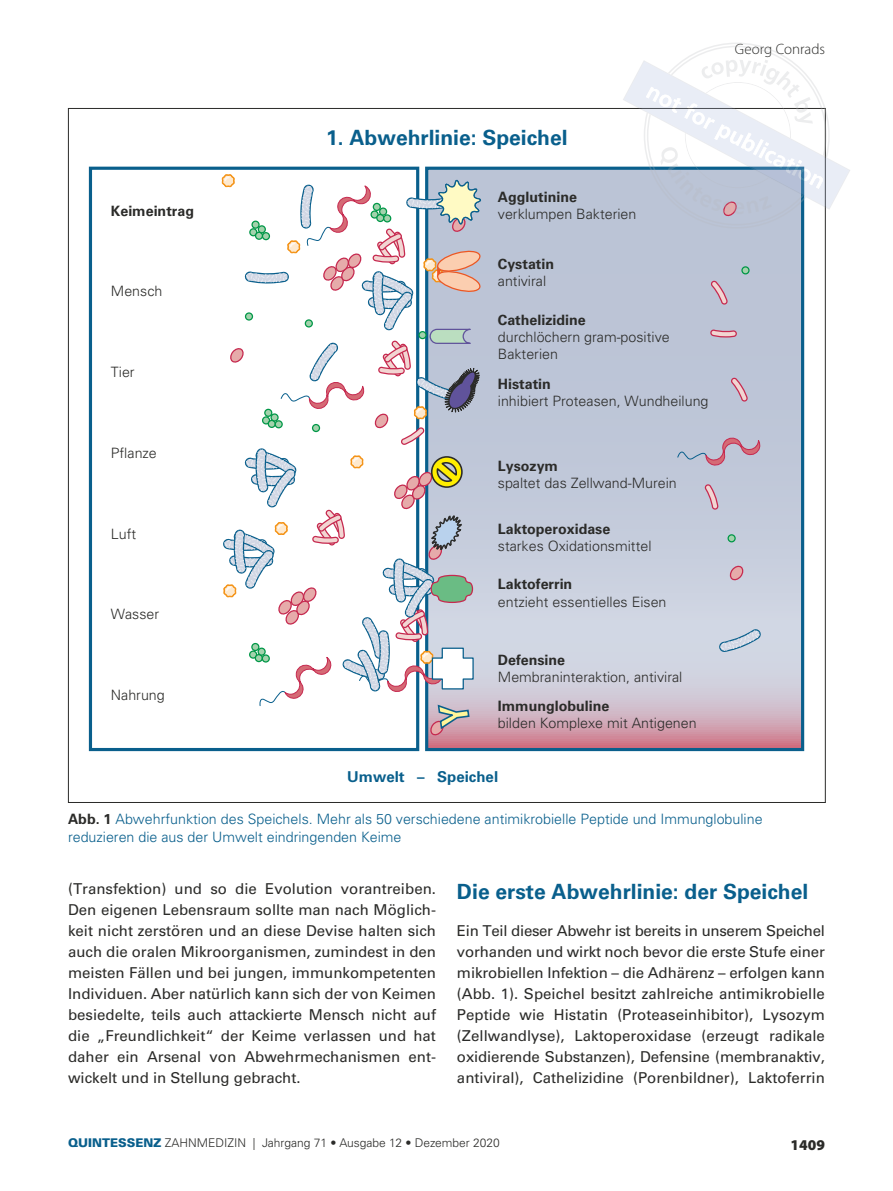
<style>
.page{position:relative;width:893px;height:1191px;background:#fff}
.page>*{position:absolute;margin:0;border:0;box-sizing:border-box;transform-origin:0 0}
.t1{font:700 21px "Univers LT Std";color:#095f8c}
.t2{font:15px/21px "Univers LT Std";color:#2b2b29;text-align:justify}
.t3{font:700 15px "Univers LT Std";color:#095f8c}
.t4{font:300 15px "Myriad Pro";color:#2b2b29}
.t5{font:900 15px "Myriad Pro";color:#2b2b29}
.t6{font:300 14.25px/17.1px "Univers LT Std";color:#2b2b29}
.t7{font:300 14.25px/18px "Univers LT Std";color:#095f8c}
.t8{font:700 14.25px "Univers LT Std";color:#2b2b29}
.t9{font:300 12px "Univers LT Std";color:#2b2b29}
.s1{font-weight:700;color:#2b2b29}
.s2{font-weight:900;color:#095f8c}
</style>
<div class="page">
<div style="left:89px;top:167px;width:330px;height:584px;border:3px solid #095f8c"></div>
<svg style="left:429px;top:171px;width:371px;height:576px;background:#c4c6d6"></svg>
<svg style="left:709px;top:279px;width:19px;height:27px"></svg>
<svg style="left:703px;top:483px;width:15px;height:27px"></svg>
<svg style="left:729px;top:376px;width:19px;height:27px"></svg>
<svg style="left:710px;top:329px;width:27px;height:9px"></svg>
<svg style="left:718px;top:627px;width:44px;height:26px"></svg>
<svg style="left:728px;top:535px;width:7px;height:7px"></svg>
<div style="left:727px;top:534px;width:9px;height:8px;border:1px solid #009747;border-radius:50%"></div>
<div style="left:742px;top:267px;width:7px;height:7px;background:#a3d2ac;border-radius:50%"></div>
<div style="left:741px;top:266px;width:9px;height:8px;border:1px solid #009747;border-radius:50%"></div>
<svg style="left:728px;top:563px;width:15px;height:19px"></svg>
<svg style="left:677px;top:436px;width:83px;height:30px;background:#beb2c5"></svg>
<svg style="left:221px;top:172px;width:261px;height:565px"></svg>
<svg style="left:623px;top:43px;width:227px;height:186px"></svg>
<p class="t8" style="left:111px;top:202px;width:85px">Keimeintrag</p>
<p class="t6" style="left:111px;top:283px;width:53px">Mensch</p>
<p class="t6" style="left:111px;top:363px;width:25px">Tier</p>
<p class="t6" style="left:111px;top:444px;width:47px">Pflanze</p>
<p class="t6" style="left:111px;top:525px;width:27px">Luft</p>
<p class="t6" style="left:111px;top:606px;width:50px">Wasser</p>
<p class="t6" style="left:111px;top:686px;width:55px">Nahrung</p>
<p class="t4" style="left:735px;top:41px;width:91px">Georg Conrads</p>
<h1 class="t1" style="left:326px;top:126px;width:243px">1. Abwehrlinie: Speichel</h1>
<p class="t8" style="left:498px;top:188px;width:81px">Agglutinine</p>
<p class="t6" style="left:498px;top:205px;width:140px">verklumpen Bakterien</p>
<p class="t8" style="left:498px;top:256px;width:58px">Cystatin</p>
<p class="t6" style="left:498px;top:273px;width:50px">antiviral</p>
<p class="t8" style="left:498px;top:311px;width:89px">Cathelizidine</p>
<p class="t6" style="left:498px;top:328px;width:173px">durchlöchern gram-positive<br>Bakterien</p>
<p class="t8" style="left:498px;top:375px;width:55px">Histatin</p>
<p class="t6" style="left:498px;top:392px;width:212px">inhibiert Proteasen, Wundheilung</p>
<p class="t8" style="left:498px;top:457px;width:62px">Lysozym</p>
<p class="t6" style="left:498px;top:474px;width:180px">spaltet das Zellwand-Murein</p>
<p class="t8" style="left:498px;top:520px;width:114px">Laktoperoxidase</p>
<p class="t6" style="left:498px;top:537px;width:155px">starkes Oxidationsmittel</p>
<p class="t8" style="left:498px;top:576px;width:76px">Laktoferrin</p>
<p class="t6" style="left:498px;top:593px;width:170px">entzieht essentielles Eisen</p>
<p class="t8" style="left:498px;top:652px;width:69px">Defensine</p>
<p class="t6" style="left:498px;top:668px;width:186px">Membraninteraktion, antiviral</p>
<p class="t8" style="left:498px;top:697px;width:113px">Immunglobuline</p>
<p class="t6" style="left:498px;top:714px;width:200px">bilden Komplexe mit Antigenen</p>
<p class="t3" style="left:347px;top:767px;width:152px">Umwelt – Speichel</p>
<p class="t7" style="left:68px;top:809px;width:696px"><span class="s1">Abb. 1</span> Abwehrfunktion des Speichels. Mehr als 50 verschiedene antimikrobielle Peptide und Immunglobuline reduzieren die aus der Umwelt eindringenden Keime</p>
<p class="t2" style="left:68px;top:878px;width:369px">(Transfektion) und so die Evolution vorantreiben.<br>Den eigenen Lebensraum sollte man nach Möglich&shy;keit nicht zerstören und an diese Devise halten sich auch die oralen Mikroorganismen, zumindest in den meisten Fällen und bei jungen, immunkompetenten Individuen. Aber natürlich kann sich der von Keimen besiedelte, teils auch attackierte Mensch nicht auf die „Freundlichkeit“ der Keime verlassen und hat daher ein Arsenal von Abwehrmechanismen ent&shy;wickelt und in Stellung gebracht.</p>
<h1 class="t1" style="left:457px;top:879px;width:353px">Die erste Abwehrlinie: der Speichel</h1>
<p class="t2" style="left:457px;top:920px;width:369px">Ein Teil dieser Abwehr ist bereits in unserem Speichel vorhanden und wirkt noch bevor die erste Stufe einer mikrobiellen Infektion – die Adhärenz – erfolgen kann (Abb. 1). Speichel besitzt zahlreiche antimikrobielle Peptide wie Histatin (Proteaseinhibitor), Lysozym (Zellwandlyse), Laktoperoxidase (erzeugt radikale oxidierende Substanzen), Defensine (membranaktiv, antiviral), Cathelizidine (Porenbildner), Laktoferrin</p>
<p class="t9" style="left:68px;top:1135px;width:433px"><span class="s2">QUINTESSENZ</span> ZAHNMEDIZIN | Jahrgang 71 • Ausgabe 12 • Dezember 2020</p>
<p class="t5" style="left:791px;top:1136px;width:36px">1409</p>
</div>
